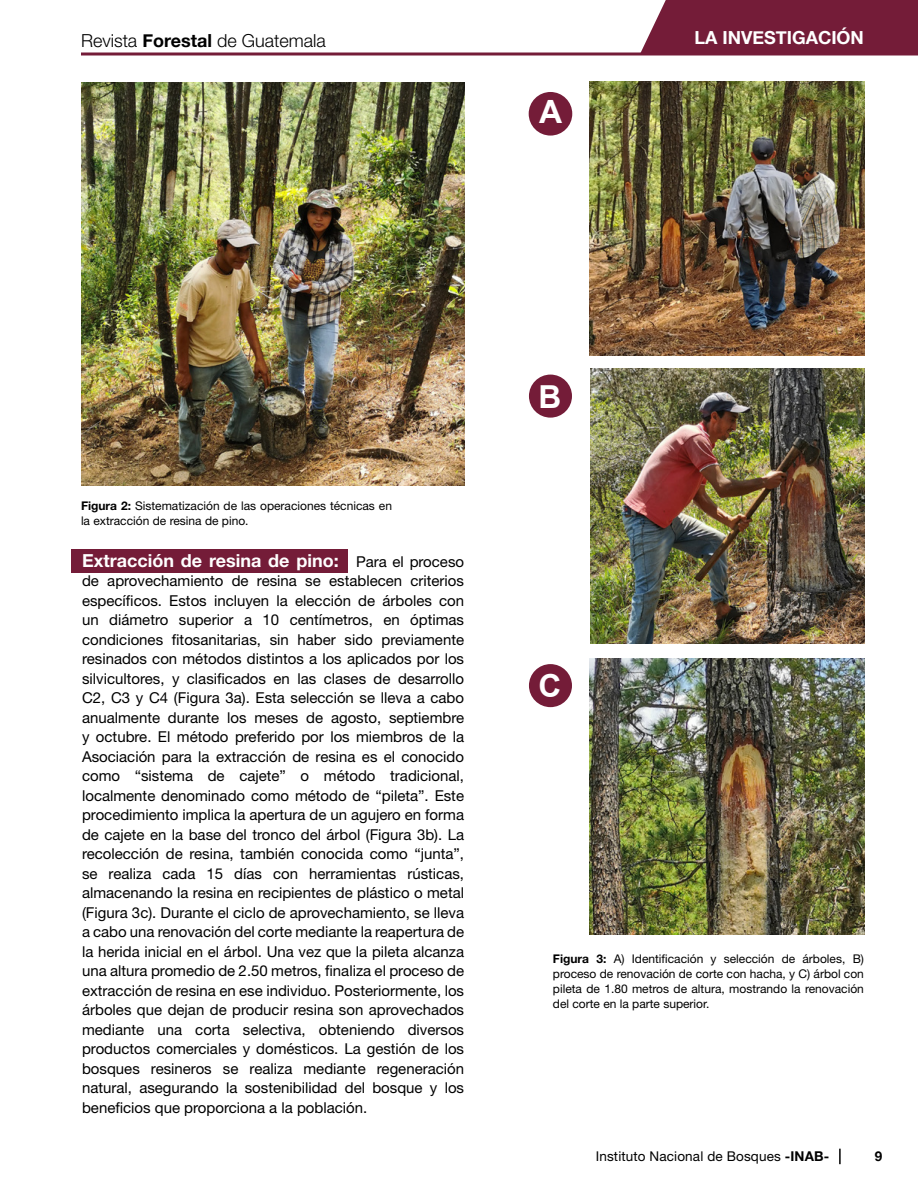
<style>
.page{position:relative;width:918px;height:1188px;background:#fff}
.page>*{position:absolute;margin:0;border:0;box-sizing:border-box;transform-origin:0 0}
.t1{font:700 32.1px "Arial";color:#fff}
.t2{font:700 31.65px "Arial";color:#fff}
.t3{font:700 18px "Helvetica Neue LT Std";color:#fff}
.t4{font:300 18px "Helvetica Neue LT Std";color:#000}
.t5{font:700 18px "Helvetica Neue";color:#fff}
.t6{font:15px/19.5px "Helvetica Neue LT Std";color:#000;text-align:justify}
.t7{font:13.5px "Helvetica Neue LT Std";letter-spacing:.01em;color:#000}
.t8{font:700 13.5px "Helvetica Neue";color:#000}
.t9{font:12px/15px "Helvetica Neue LT Std";color:#000}
.s1{font-family:"Helvetica Neue";font-weight:700}
.s2{font-weight:700}
.s3{font-weight:400;font-size:15px;color:#000}
</style>
<div class="page">
<div style="left:641px;top:0;width:277px;height:52px;background:#741c38"></div>
<svg style="left:81px;top:52px;width:837px;height:4px;background:#904b61"></svg>
<svg style="left:839px;top:1149px;width:2px;height:15px"></svg>
<div style="left:71px;top:549px;width:277px;height:23px;background:#741c38"></div>
<img style="left:81px;top:83px;width:383px;height:403px">
<img style="left:589px;top:81px;width:276px;height:275px">
<div style="left:529px;top:92px;width:43px;height:44px;background:#741c38;border-radius:50%"></div>
<img style="left:590px;top:369px;width:275px;height:275px">
<div style="left:529px;top:375px;width:43px;height:43px;background:#741c38;border-radius:50%"></div>
<img style="left:589px;top:659px;width:276px;height:275px">
<div style="left:529px;top:664px;width:43px;height:43px;background:#741c38;border-radius:50%"></div>
<p class="t4" style="left:81px;top:30px;width:246px">Revista <span class="s1">Forestal</span> de Guatemala</p>
<p class="t5" style="left:694px;top:26px;width:171px">LA INVESTIGACIÓN</p>
<h1 class="t1" style="left:539px;top:90px;width:25px">A</h1>
<p class="t9" style="left:81px;top:498px;width:313px"><span class="s2">Figura 2:</span> Sistematización de las operaciones técnicas en la extracción de resina de pino.</p>
<p class="t3" style="left:82px;top:549px;width:384px">Extracción de resina de pino: <span class="s3">Para el proceso</span></p>
<p class="t6" style="left:82px;top:571px;width:384px">de aprovechamiento de resina se establecen criterios específicos. Estos incluyen la elección de árboles con un diámetro superior a 10 centímetros, en óptimas condiciones fitosanitarias, sin haber sido previamente resinados con métodos distintos a los aplicados por los silvicultores, y clasificados en las clases de desarrollo C2, C3 y C4 (Figura 3a). Esta selección se lleva a cabo anualmente durante los meses de agosto, septiembre y octubre. El método preferido por los miembros de la Asociación para la extracción de resina es el conocido como “sistema de cajete” o método tradicional, localmente denominado como método de “pileta”. Este procedimiento implica la apertura de un agujero en forma de cajete en la base del tronco del árbol (Figura 3b). La recolección de resina, también conocida como “junta”, se realiza cada 15 días con herramientas rústicas, almacenando la resina en recipientes de plástico o metal (Figura 3c). Durante el ciclo de aprovechamiento, se lleva a cabo una renovación del corte mediante la reapertura de la herida inicial en el árbol. Una vez que la pileta alcanza una altura promedio de 2.50 metros, finaliza el proceso de extracción de resina en ese individuo. Posteriormente, los árboles que dejan de producir resina son aprovechados mediante una corta selectiva, obteniendo diversos productos comerciales y domésticos. La gestión de los bosques resineros se realiza mediante regeneración natural, asegurando la sostenibilidad del bosque y los beneficios que proporciona a la población.</p>
<h2 class="t2" style="left:539px;top:374px;width:24px">B</h2>
<h2 class="t2" style="left:539px;top:664px;width:24px">C</h2>
<p class="t9" style="left:553px;top:951px;width:313px;text-align:justify"><span class="s2">Figura 3:</span> A) Identificación y selección de árboles, B) proceso de renovación de corte con hacha, y C) árbol con pileta de 1.80 metros de altura, mostrando la renovación del corte en la parte superior.</p>
<p class="t7" style="left:596px;top:1148px;width:235px">Instituto Nacional de Bosques <span class="s1">-INAB-</span></p>
<p class="t8" style="left:875px;top:1148px;width:9px">9</p>
</div>
